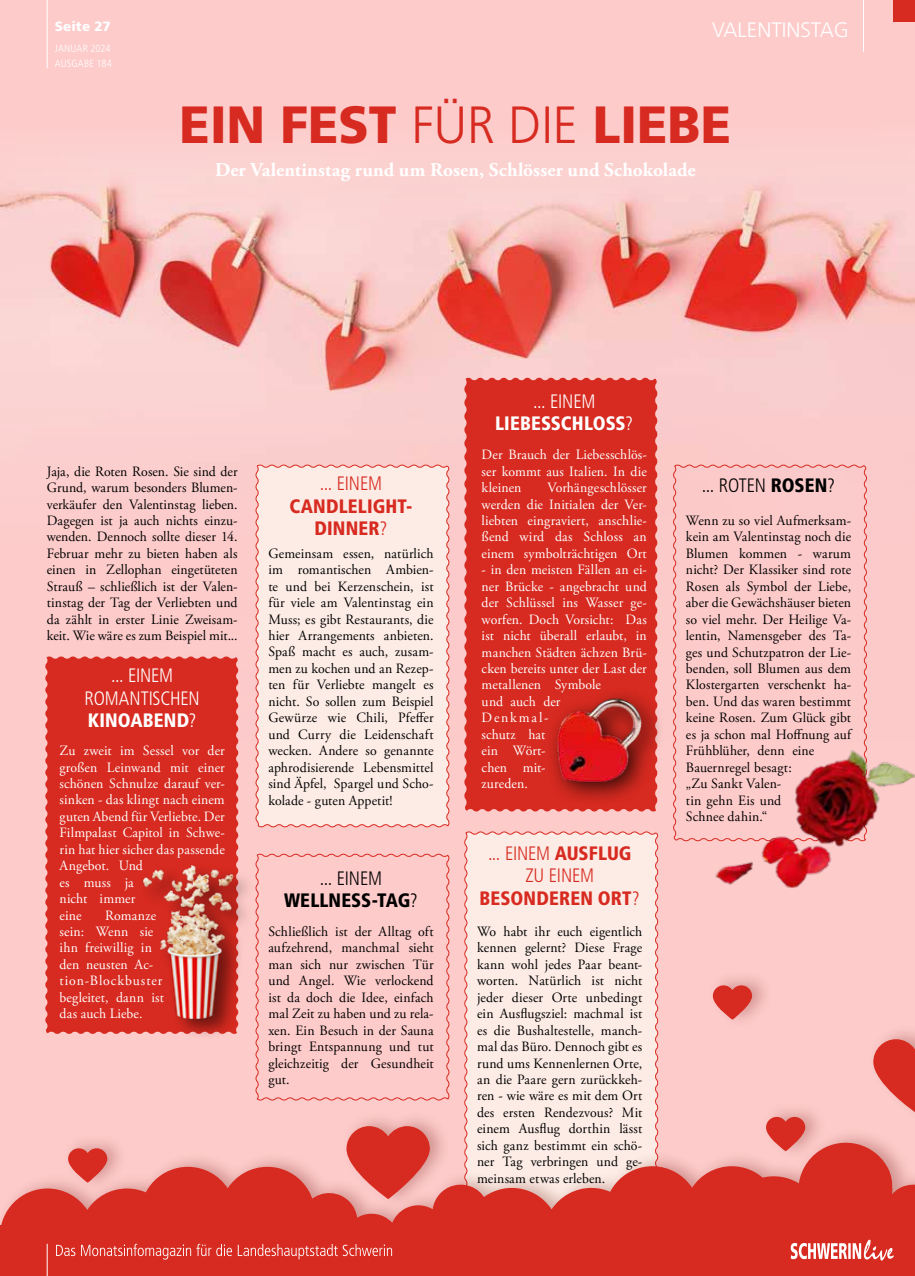
<style>
.page{position:relative;width:915px;height:1276px;background:#fff}
.page>*{position:absolute;margin:0;border:0;box-sizing:border-box;transform-origin:0 0}
.t1{font:900 52.35px "Frutiger LT Pro";color:#d72a20;scale:.95 1}
.t2{font:300 20.85px "Frutiger LT Pro";color:#fff}
.t3{font:900 condensed 19.5px/22.4px "Frutiger LT Pro";letter-spacing:.01em;color:#d72a20;text-align:center}
.t4{font:700 19.5px "Adobe Garamond Pro";letter-spacing:.005em;color:#fff}
.t5{font:300 condensed 19.5px/22.4px "Frutiger LT Pro";color:#fff;text-align:center}
.t6{font:900 condensed 19.5px/22.4px "Frutiger LT Pro";letter-spacing:.005em;color:#fff;text-align:center}
.t7{font:900 condensed 19.5px/22.4px "Frutiger LT Pro";letter-spacing:.005em;color:#000;text-align:center}
.t8{font:300 condensed 19.5px "Frutiger LT Pro";color:#000}
.t9{font:300 condensed 19.5px "Frutiger LT Pro";color:#d72a20}
.t10{font:14.25px/16.5px "Adobe Garamond Pro";letter-spacing:.01em;color:#000;text-align:justify}
.t11{font:14.25px/16.5px "Adobe Garamond Pro";letter-spacing:.01em;color:#fff}
.t12{font:900 13.5px "Frutiger LT Pro";letter-spacing:.005em;color:#fff}
.t13{font:300 condensed 10.5px/15px "Frutiger LT Pro";letter-spacing:.01em;color:#fff}
.s1{font-weight:300}
.s2{font-weight:900}
</style>
<div class="page">
<div style="left:0;top:0;width:914px;height:1276px;background:#fdcbca"></div>
<img style="left:0;top:170px;width:914px;height:572px">
<div style="left:464px;top:831px;width:195px;height:138px;background:#fcece5"></div>
<div style="left:0;top:969px;width:914px;height:307px;background:#6a1206;opacity:.3"></div>
<svg style="left:712px;top:985px;width:39px;height:34px"></svg>
<hr style="left:47px;top:0;width:1px;height:68px;background:#fff">
<hr style="left:862px;top:0;width:1px;height:52px;background:#fff">
<svg style="left:0;top:1039px;width:914px;height:237px"></svg>
<div style="left:893px;top:0;width:21px;height:21px;background:#d72a20"></div>
<div style="left:254px;top:463px;width:196px;height:365px;background:#fcece5"></div>
<div style="left:464px;top:377px;width:193px;height:435px;background:#d72a20"></div>
<div style="left:45px;top:656px;width:193px;height:378px;background:#d72a20"></div>
<svg style="left:671px;top:463px;width:196px;height:369px"></svg>
<svg style="left:254px;top:853px;width:196px;height:248px"></svg>
<div style="left:140px;top:861px;width:116px;height:179px;background:#000;opacity:.5"></div>
<img style="left:133px;top:866px;width:122px;height:161px">
<div style="left:545px;top:687px;width:119px;height:118px;background:#000;opacity:.75"></div>
<img style="left:550px;top:691px;width:100px;height:98px">
<img style="left:778px;top:727px;width:136px;height:120px">
<img style="left:673px;top:832px;width:160px;height:56px">
<p class="t12" style="left:55px;top:18px;width:57px">Seite 27</p>
<p class="t13" style="left:55px;top:41px;width:58px">JANUAR 2024<br>AUSGABE 184</p>
<h2 class="t2" style="left:711px;top:17px;width:138px">VALENTINSTAG</h2>
<h1 class="t1" style="left:179px;top:93px;width:581px">EIN FEST <span class="s1">FÜR DIE</span> LIEBE</h1>
<h3 class="t4" style="left:215px;top:158px;width:482px">Der Valentinstag rund um Rosen, Schlösser und Schokolade</h3>
<p class="t10" style="left:47px;top:463px;width:192px">Jaja, die Roten Rosen. Sie sind der Grund, warum besonders Blumen&shy;verkäufer den Valentinstag lieben.<br>Dagegen ist ja auch nichts einzu&shy;wenden. Dennoch sollte dieser 14.<br>Februar mehr zu bieten haben als einen in Zellophan eingetüteten Strauß – schließlich ist der Valen&shy;tinstag der Tag der Verliebten und da zählt in erster Linie Zweisam&shy;keit. Wie wäre es zum Beispiel mit...</p>
<h3 class="t5" style="left:85px;top:664px;width:113px">... EINEM<br>ROMANTISCHEN<br><span class="s2">KINOABEND</span>?</h3>
<p class="t11" style="left:60px;top:743px;width:167px">Zu zweit im Sessel vor der großen Leinwand mit einer schönen Schnulze darauf ver&shy;sinken - das klingt nach einem guten Abend für Verliebte. Der<br>Filmpalast Capitol in Schwe&shy;rin hat hier sicher das passende<br>Angebot. Und<br>es muss ja<br>nicht immer<br>eine</p>
<p class="t11" style="left:60px;top:907px;width:106px;text-indent:46px">Romanze sein: Wenn sie ihn freiwillig in den neusten Ac&shy;tion-Blockbuster begleitet, dann ist das auch Liebe.</p>
<h3 class="t9" style="left:320px;top:472px;width:64px">... EINEM</h3>
<h3 class="t3" style="left:289px;top:494px;width:124px">CANDLELIGHT-<br>DINNER<span class="s1">?</span></h3>
<p class="t10" style="left:268px;top:545px;width:167px">Gemeinsam essen, natürlich im romantischen Ambien&shy;te und bei Kerzenschein, ist für viele am Valentinstag ein Muss; es gibt Restaurants, die hier Arrangements anbieten.<br>Spaß macht es auch, zusam&shy;men zu kochen und an Rezep&shy;ten für Verliebte mangelt es nicht. So sollen zum Beispiel Gewürze wie Chili, Pfeffer und Curry die Leidenschaft wecken. Andere so genannte aphrodisierende Lebensmittel sind Äpfel, Spargel und Scho&shy;kolade - guten Appetit!</p>
<h3 class="t7" style="left:284px;top:867px;width:135px"><span class="s1">... EINEM<br></span>WELLNESS-TAG<span class="s1">?</span></h3>
<p class="t10" style="left:268px;top:923px;width:167px">Schließlich ist der Alltag oft aufzehrend, manchmal sieht man sich nur zwischen Tür und Angel. Wie verlockend ist da doch die Idee, einfach mal Zeit zu haben und zu rela&shy;xen. Ein Besuch in der Sauna bringt Entspannung und tut gleichzeitig der Gesundheit gut.</p>
<h3 class="t6" style="left:495px;top:390px;width:140px"><span class="s1">... EINEM<br></span>LIEBESSCHLOSS<span class="s1">?</span></h3>
<p class="t11" style="left:481px;top:447px;width:167px;text-align:justify">Der Brauch der Liebesschlös&shy;ser kommt aus Italien. In die kleinen</p>
<p class="t11" style="left:481px;top:480px;width:167px;text-align:justify;text-indent:66px">Vorhängeschlösser werden die Initialen der Ver&shy;liebten eingraviert, anschlie&shy;ßend wird das Schloss an einem symbolträchtigen Ort</p>
<p class="t11" style="left:481px;top:562px;width:167px">- in den meisten Fällen an ei&shy;ner Brücke - angebracht und der Schlüssel ins Wasser ge&shy;worfen. Doch Vorsicht: Das ist nicht überall erlaubt, in manchen Städten ächzen Brü&shy;cken bereits unter der Last der metallenen Symbole<br>und auch der<br>Denkmal-<br>schutz hat<br>ein Wört-<br>chen mit-<br>zureden.</p>
<h3 class="t3" style="left:479px;top:842px;width:162px"><span class="s1">... EINEM</span> AUSFLUG<br><span class="s1">ZUEINEM<br></span>BESONDEREN ORT<span class="s1">?</span></h3>
<p class="t10" style="left:477px;top:923px;width:167px">Wo habt ihr euch eigentlich kennen gelernt? Diese Frage kann wohl jedes Paar beant&shy;worten. Natürlich ist nicht jeder dieser Orte unbedingt ein Ausflugsziel: machmal ist es die Bushaltestelle, manch&shy;mal das Büro. Dennoch gibt es rund ums Kennenlernen Orte, an die Paare gern zurückkeh&shy;ren - wie wäre es mit dem Ort des ersten Rendezvous? Mit einem Ausflug dorthin lässt sich ganz bestimmt ein schö&shy;ner Tag verbringen und ge&shy;meinsam etwas erleben.</p>
<h3 class="t8" style="left:701px;top:474px;width:135px">... ROTEN <span class="s2">ROSEN</span>?</h3>
<p class="t10" style="left:685px;top:513px;width:167px;text-align:left">Wenn zu so viel Aufmerksam&shy;kein am Valentinstag noch die<br>Blumen kommen - warum nicht? Der Klassiker sind rote<br>Rosen als Symbol der Liebe, aber die Gewächshäuser bieten so viel mehr. Der Heilige Va&shy;lentin, Namensgeber des Ta&shy;ges und Schutzpatron der Lie&shy;benden, soll Blumen aus dem<br>Klostergarten verschenkt ha&shy;ben. Und das waren bestimmt keine Rosen. Zum Glück gibt es ja schon mal Hoffnung auf<br>Frühblüher, denn eine<br>Bauernregel besagt:<br>„Zu Sankt Valen-<br>tin gehn Eis und<br>Schnee dahin.“</p>
</div>
